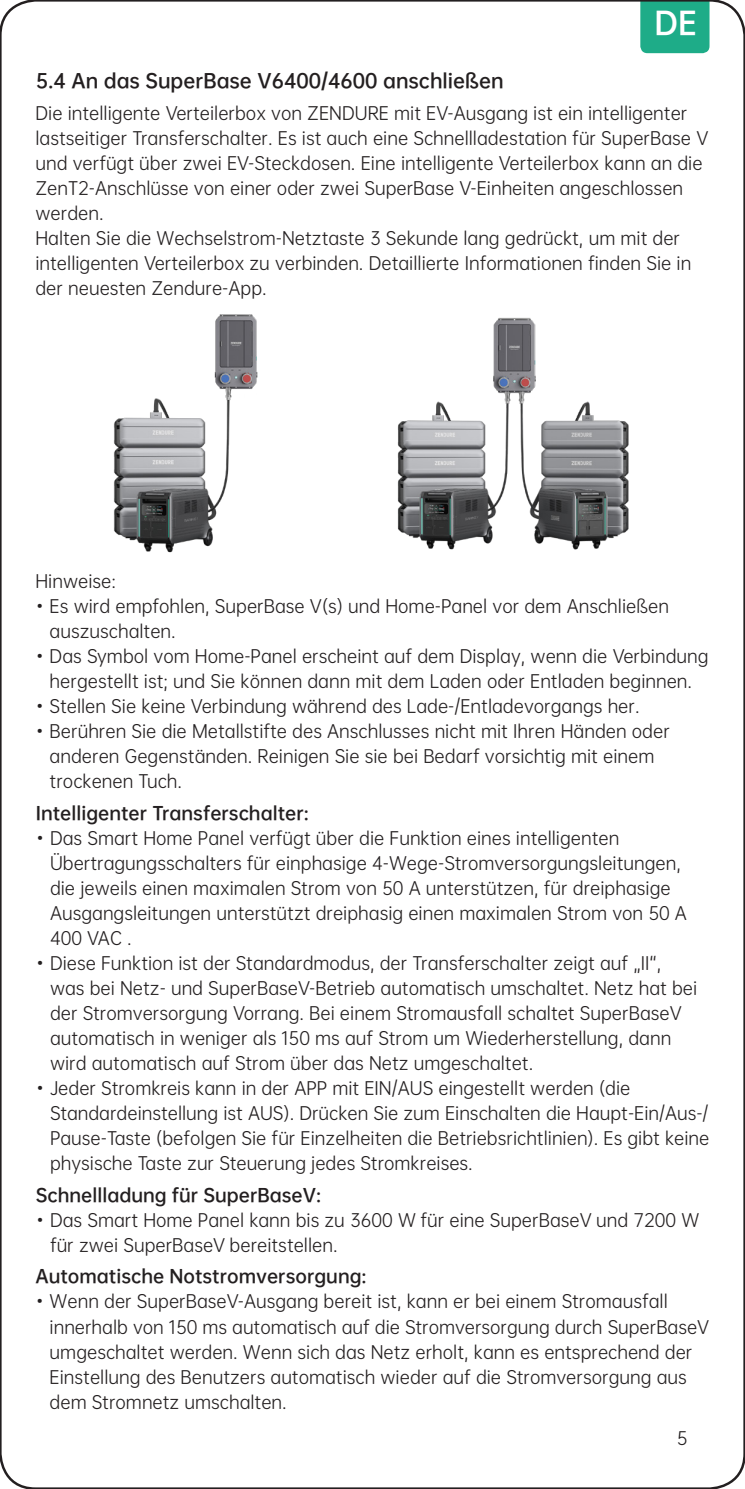
<style>
.page{position:relative;width:745px;height:1489px;background:#fff}
.page>*{position:absolute;margin:0;border:0;box-sizing:border-box;transform-origin:0 0}
.t1{font:30px "OPPO Sans B";color:#fff}
.二级段落{font:18.75px "OPPO Sans B";color:#231f20}
.t2{font:17.5px/25px "OPPO Sans R";color:#231f20}
.t3{font:17.5px "OPPO Sans B";color:#231f20}
</style>
<div class="page">
<div style="left:640px;top:3px;width:69px;height:50px;background:#1eac88"></div>
<img style="left:114px;top:314px;width:515px;height:239px">
<h1 class="t1" style="left:654px;top:-3px;width:44px">DE</h1>
<p class="二级段落" style="left:36px;top:64px;width:469px">5.4 An das SuperBase V6400/4600 anschließen</p>
<p class="t2" style="left:35px;top:99px;width:674px">Die intelligente Verteilerbox von ZENDURE mit EV-Ausgang ist ein intelligenter lastseitiger Transferschalter. Es ist auch eine Schnellladestation für SuperBase V und verfügt über zwei EV-Steckdosen. Eine intelligente Verteilerbox kann an die ZenT2-Anschlüsse von einer oder zwei SuperBase V-Einheiten angeschlossen werden.</p>
<p class="t2" style="left:35px;top:224px;width:657px">Halten Sie die Wechselstrom-Netztaste 3 Sekunde lang gedrückt, um mit der intelligenten Verteilerbox zu verbinden. Detaillierte Informationen finden Sie in der neuesten Zendure-App.</p>
<p class="t2" style="left:35px;top:567px;width:82px">Hinweise:</p>
<p class="t2" style="left:50px;top:592px;width:620px;text-indent:-14px">• Es wird empfohlen, SuperBase V(s) und Home-Panel vor dem Anschließen auszuschalten.</p>
<p class="t2" style="left:35px;top:642px;width:674px;text-align:center">• Das Symbol vom Home-Panel erscheint auf dem Display, wenn die Verbindung hergestellt ist; und Sie können dann mit dem Laden oder Entladen beginnen.</p>
<p class="t2" style="left:35px;top:692px;width:605px">• Stellen Sie keine Verbindung während des Lade-/Entladevorgangs her.</p>
<p class="t2" style="left:50px;top:717px;width:621px;text-indent:-14px">• Berühren Sie die Metallstifte des Anschlusses nicht mit Ihren Händen oder anderen Gegenständen. Reinigen Sie sie bei Bedarf vorsichtig mit einem trockenen Tuch.</p>
<p class="t3" style="left:36px;top:798px;width:274px">Intelligenter Transferschalter:</p>
<p class="t2" style="left:50px;top:824px;width:638px;text-indent:-14px">• Das Smart Home Panel verfügt über die Funktion eines intelligenten Übertragungsschalters für einphasige 4-Wege-Stromversorgungsleitungen, die jeweils einen maximalen Strom von 50 A unterstützen, für dreiphasige Ausgangsleitungen unterstützt dreiphasig einen maximalen Strom von 50 A 400 VAC .</p>
<p class="t2" style="left:50px;top:949px;width:648px;text-indent:-14px">• Diese Funktion ist der Standardmodus, der Transferschalter zeigt auf „II“, was bei Netz- und SuperBaseV-Betrieb automatisch umschaltet. Netz hat bei der Stromversorgung Vorrang. Bei einem Stromausfall schaltet SuperBaseV automatisch in weniger als 150 ms auf Strom um Wiederherstellung, dann wird automatisch auf Strom über das Netz umgeschaltet.</p>
<p class="t2" style="left:50px;top:1074px;width:660px;text-indent:-14px">• Jeder Stromkreis kann in der APP mit EIN/AUS eingestellt werden (die Standardeinstellung ist AUS). Drücken Sie zum Einschalten die Haupt-Ein/Aus-/ Pause-Taste (befolgen Sie für Einzelheiten die Betriebsrichtlinien). Es gibt keine physische Taste zur Steuerung jedes Stromkreises.</p>
<p class="t3" style="left:36px;top:1179px;width:287px">Schnellladung für SuperBaseV:</p>
<p class="t2" style="left:50px;top:1206px;width:650px;text-indent:-14px">• Das Smart Home Panel kann bis zu 3600 W für eine SuperBaseV und 7200 W für zwei SuperBaseV bereitstellen.</p>
<p class="t3" style="left:35px;top:1261px;width:332px">Automatische Notstromversorgung:</p>
<p class="t2" style="left:50px;top:1287px;width:660px;text-indent:-14px">• Wenn der SuperBaseV-Ausgang bereit ist, kann er bei einem Stromausfall innerhalb von 150 ms automatisch auf die Stromversorgung durch SuperBaseV umgeschaltet werden. Wenn sich das Netz erholt, kann es entsprechend der Einstellung des Benutzers automatisch wieder auf die Stromversorgung aus dem Stromnetz umschalten.</p>
<p class="t2" style="left:676px;top:1423px;width:12px">5</p>
</div>
